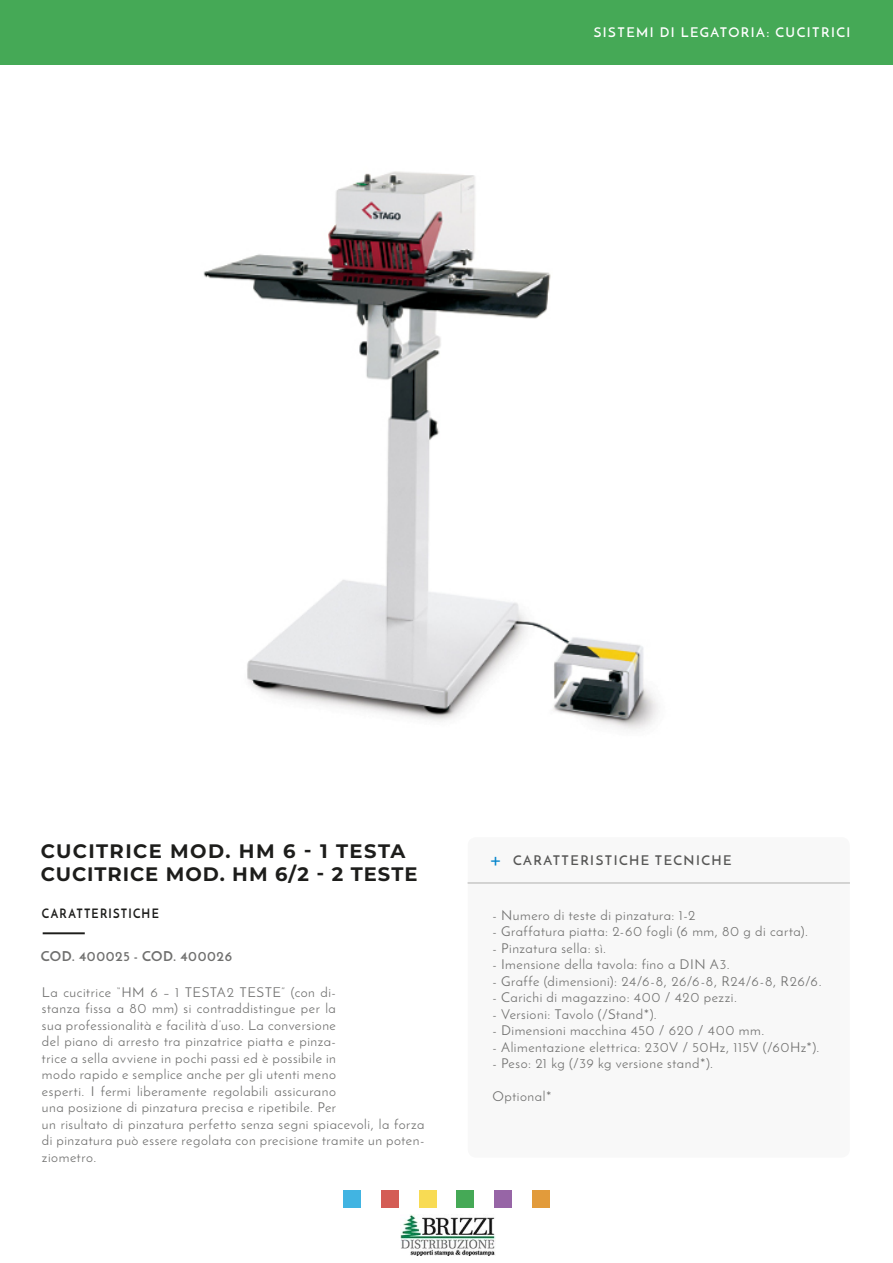
<style>
.page{position:relative;width:893px;height:1263px;background:#fff}
.page>*{position:absolute;margin:0;border:0;box-sizing:border-box;transform-origin:0 0}
.t1{font:700 19.5px/23.4px "Montserrat";letter-spacing:.055em;color:#1d1d1b}
.t2{font:13.5px/16.5px "Josefin Sans";letter-spacing:.04em;color:#70706f}
.t3{font:600 13.5px "Josefin Sans";letter-spacing:.11em;color:#fff}
.t4{font:600 13.5px "Josefin Sans";letter-spacing:.11em;color:#575756}
.t5{font:700 13.5px "Josefin Sans";letter-spacing:.04em;color:#70706f}
.t6{font:700 12.9px "Josefin Sans";letter-spacing:.11em;color:#1d1d1b;scale:.89 1}
.s1{font-weight:400;font-size:24px;color:#0083cb}
</style>
<div class="page">
<div style="left:343px;top:1191px;width:17px;height:17px;background:#41b4e2"></div>
<div style="left:381px;top:1191px;width:17px;height:17px;background:#d45d55"></div>
<div style="left:419px;top:1191px;width:17px;height:17px;background:#f8db54"></div>
<div style="left:457px;top:1191px;width:17px;height:17px;background:#45a956"></div>
<div style="left:495px;top:1191px;width:17px;height:17px;background:#9765a6"></div>
<div style="left:533px;top:1191px;width:17px;height:17px;background:#e29b3b"></div>
<div style="left:0;top:0;width:893px;height:64px;background:#45a956"></div>
<hr style="left:43px;top:932px;width:42px;height:2px;background:#1d1d1b">
<hr style="left:468px;top:882px;width:382px;height:2px;background:#c7c7c6">
<img style="left:203px;top:171px;width:455px;height:559px">
<img style="left:400px;top:1214px;width:95px;height:41px">
<p class="t3" style="left:594px;top:24px;width:258px">SISTEMI DI LEGATORIA: CUCITRICI</p>
<h1 class="t1" style="left:41px;top:838px;width:378px">CUCITRICE MOD. HM 6 - 1 TESTA<br>CUCITRICE MOD. HM 6/2 - 2 TESTE</h1>
<p class="t6" style="left:42px;top:905px;width:133px">CARATTERISTICHE</p>
<p class="t5" style="left:41px;top:948px;width:193px">COD. 400025 - COD. 400026</p>
<p class="t2" style="left:42px;top:984px;width:384px">La cucitrice “HM 6 – 1 TESTA2 TESTE” (con di-<br>stanza fissa a 80 mm) si contraddistingue per la<br>sua professionalità e facilità d’uso. La conversione<br>del piano di arresto tra pinzatrice piatta e pinza-<br>trice a sella avviene in pochi passi ed è possibile in<br>modo rapido e semplice anche per gli utenti meno<br>esperti. I fermi liberamente regolabili assicurano<br>una posizione di pinzatura precisa e ripetibile. Per<br>un risultato di pinzatura perfetto senza segni spiacevoli, la forza di pinzatura può essere regolata con precisione tramite un poten&shy;ziometro.</p>
<p class="t4" style="left:490px;top:852px;width:243px"><span class="s1">+</span> CARATTERISTICHE TECNICHE</p>
<p class="t2" style="left:492px;top:907px;width:205px">- Numero di teste di pinzatura: 1-2</p>
<p class="t2" style="left:492px;top:923px;width:317px">- Graffatura piatta: 2-60 fogli (6 mm, 80 g di carta).</p>
<p class="t2" style="left:492px;top:940px;width:115px">- Pinzatura sella: sì.</p>
<p class="t2" style="left:492px;top:956px;width:239px">- Imensione della tavola: fino a DIN A3.</p>
<p class="t2" style="left:492px;top:973px;width:331px">- Graffe (dimensioni): 24/6-8, 26/6-8, R24/6-8, R26/6.</p>
<p class="t2" style="left:492px;top:989px;width:246px">- Carichi di magazzino: 400 / 420 pezzi.</p>
<p class="t2" style="left:492px;top:1006px;width:166px">- Versioni: Tavolo (/Stand*).</p>
<p class="t2" style="left:492px;top:1022px;width:273px">- Dimensioni macchina 450 / 620 / 400 mm.</p>
<p class="t2" style="left:492px;top:1039px;width:329px">- Alimentazione elettrica: 230V / 50Hz, 115V (/60Hz*).</p>
<p class="t2" style="left:492px;top:1055px;width:222px">- Peso: 21 kg (/39 kg versione stand*).</p>
<p class="t2" style="left:492px;top:1088px;width:61px">Optional*</p>
</div>
